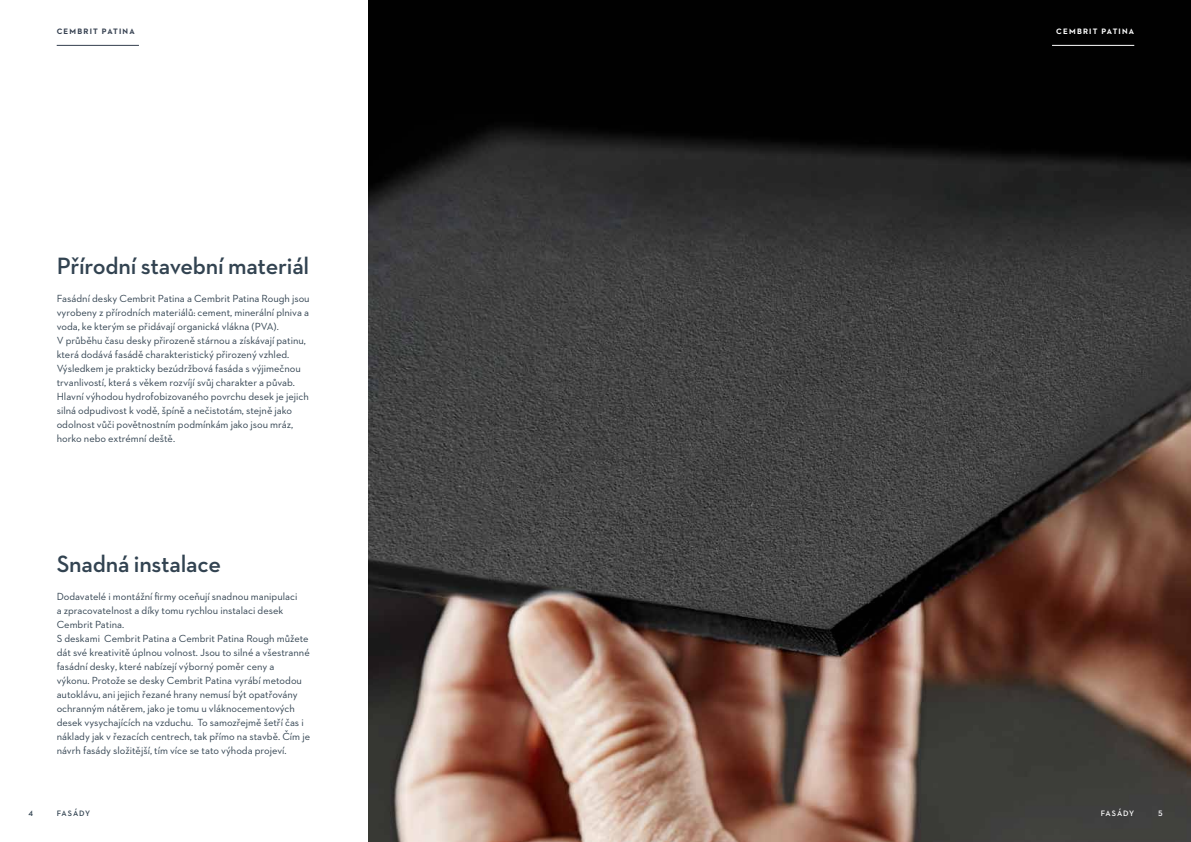
<style>
.page{position:relative;width:1191px;height:842px;background:#fff}
.page>*{position:absolute;margin:0;border:0;box-sizing:border-box;transform-origin:0 0}
.t1{font:600 24px "Neutraface 2 Text";letter-spacing:-.01em;color:#324351}
.t2{font:10.5px/14px "Neutraface 2 Text";color:#324351}
.t3{font:700 8px "Neutraface 2 Text";letter-spacing:.15em;color:#343f4f}
.t4{font:700 8px "Neutraface 2 Text";letter-spacing:.15em;color:#fff}
.t5{font:600 8px "Neutraface 2 Text";letter-spacing:.11em;color:#324351}
.t6{font:600 8px "Neutraface 2 Text";letter-spacing:.11em;color:#fff}
</style>
<div class="page">
<img style="left:369px;top:0;width:822px;height:842px">
<hr style="left:57px;top:45px;width:82px;height:1px;background:#343f4f">
<hr style="left:1052px;top:45px;width:82px;height:1px;background:#fff">
<p class="t3" style="left:57px;top:26px;width:79px">CEMBRIT PATINA</p>
<p class="t4" style="left:1056px;top:26px;width:79px">CEMBRIT PATINA</p>
<h1 class="t1" style="left:57px;top:251px;width:254px">Přírodní stavební materiál</h1>
<p class="t2" style="left:57px;top:291px;width:254px">Fasádní desky Cembrit Patina a Cembrit Patina Rough jsou vyrobeny z přírodních materiálů: cement, minerální plniva a voda, ke kterým se přidávají organická vlákna (PVA).<br>V průběhu času desky přirozeně stárnou a získávají patinu, která dodává fasádě charakteristický přirozený vzhled.<br>Výsledkem je prakticky bezúdržbová fasáda s výjimečnou trvanlivostí, která s věkem rozvíjí svůj charakter a půvab.<br>Hlavní výhodou hydrofobizovaného povrchu desek je jejich silná odpudivost k vodě, špíně a nečistotám, stejně jako odolnost vůči povětnostním podmínkám jako jsou mráz, horko nebo extrémní deště.</p>
<h1 class="t1" style="left:57px;top:548px;width:166px">Snadná instalace</h1>
<p class="t2" style="left:57px;top:589px;width:255px">Dodavatelé i montážní firmy oceňují snadnou manipulaci<br>a zpracovatelnost a díky tomu rychlou instalaci desek Cembrit Patina.<br>S deskami Cembrit Patina a Cembrit Patina Rough můžete dát své kreativitě úplnou volnost. Jsou to silné a všestranné fasádní desky, které nabízejí výborný poměr ceny a<br>výkonu. Protože se desky Cembrit Patina vyrábí metodou autoklávu, ani jejich řezané hrany nemusí být opatřovány ochranným nátěrem, jako je tomu u vláknocementových desek vysychajících na vzduchu. To samozřejmě šetří čas i náklady jak v řezacích centrech, tak přímo na stavbě. Čím je návrh fasády složitější, tím více se tato výhoda projeví.</p>
<p class="t5" style="left:28px;top:808px;width:6px">4</p>
<p class="t5" style="left:57px;top:808px;width:35px">FASÁDY</p>
<p class="t6" style="left:1100px;top:808px;width:35px">FASÁDY</p>
<p class="t6" style="left:1158px;top:808px;width:6px">5</p>
</div>
